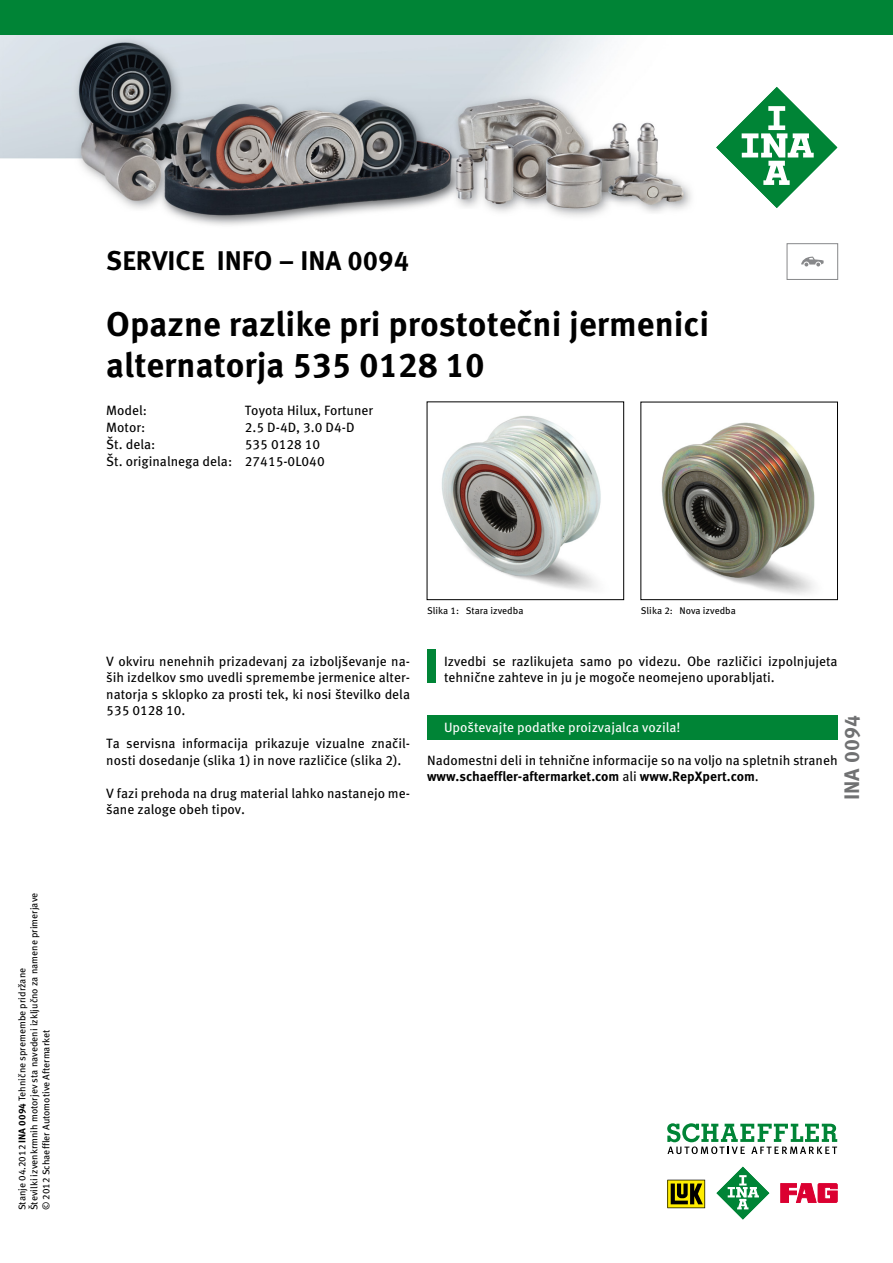
<style>
.page{position:relative;width:893px;height:1263px;background:#fff}
.page>*{position:absolute;margin:0;border:0;box-sizing:border-box;transform-origin:0 0}
.t1{font:700 34.5px/41.4px "Meta Pro";color:#000}
.t2{font:700 27px "Meta Pro";color:#000}
.t3{font:700 21px "Meta Pro";color:#707172}
.t4{font:13.5px/16.5px "Meta Pro";color:#000}
.t5{font:13.5px "Meta Pro";color:#fff}
.t6{font:9.75px/12px "Meta Pro";color:#000}
.s1{font-weight:700}
</style>
<div class="page">
<div style="left:427px;top:649px;width:9px;height:33px;background:#008436"></div>
<img style="left:442px;top:416px;width:159px;height:174px">
<div style="left:427px;top:402px;width:197px;height:198px;border:1px solid #000"></div>
<img style="left:661px;top:422px;width:154px;height:173px">
<div style="left:641px;top:402px;width:197px;height:198px;border:1px solid #000"></div>
<div style="left:427px;top:715px;width:411px;height:25px;background:#008436"></div>
<div style="left:787px;top:243px;width:51px;height:37px;border:1px solid #87888a"></div>
<svg style="left:801px;top:257px;width:23px;height:9px"></svg>
<img style="left:0;top:34px;width:893px;height:191px">
<svg style="left:667px;top:1180px;width:38px;height:28px"></svg>
<svg style="left:781px;top:1183px;width:56px;height:19px"></svg>
<svg style="left:716px;top:1166px;width:54px;height:54px"></svg>
<svg style="left:667px;top:1123px;width:170px;height:31px"></svg>
<svg style="left:715px;top:85px;width:124px;height:124px"></svg>
<div style="left:0;top:0;width:893px;height:34px;background:#008436"></div>
<p class="t6" style="left:15px;top:1210px;width:319px;rotate:-90deg">Stanje 04.2012 <span class="s1">INA 0094</span> Tehnične spremembe pridržane<br>Številki izvenkrmnih motorjev sta navedeni izključno za namene primerjave © 2012 Schaeffler Automotive Aftermarket</p>
<h2 class="t2" style="left:106px;top:239px;width:304px">SERVICE INFO – INA 0094</h2>
<h1 class="t1" style="left:106px;top:301px;width:605px">Opazne razlike pri prostotečni jermenici alternatorja 535 0128 10</h1>
<p class="t4" style="left:106px;top:402px;width:42px">Model:</p>
<p class="t4" style="left:245px;top:402px;width:130px">Toyota Hilux, Fortuner</p>
<p class="t4" style="left:106px;top:419px;width:40px">Motor:</p>
<p class="t4" style="left:245px;top:419px;width:111px">2.5 D-4D, 3.0 D4-D</p>
<p class="t4" style="left:106px;top:436px;width:51px">Št. dela:</p>
<p class="t4" style="left:106px;top:435px;width:220px;line-height:17px;text-indent:139px">535 0128 10<br>Št. originalnega dela: 27415-0L040</p>
<p class="t4" style="left:106px;top:652px;width:305px;text-align:justify">V okviru nenehnih prizadevanj za izboljševanje na&shy;ših izdelkov smo uvedli spremembe jermenice alter&shy;natorja s sklopko za prosti tek, ki nosi številko dela 535 0128 10.</p>
<p class="t4" style="left:106px;top:734px;width:305px">Ta servisna informacija prikazuje vizualne značil&shy;nosti dosedanje (slika 1) in nove različice (slika 2).</p>
<p class="t4" style="left:106px;top:784px;width:305px">V fazi prehoda na drug material lahko nastanejo me&shy;šane zaloge obeh tipov.</p>
<p class="t6" style="left:427px;top:603px;width:98px">Slika 1: Stara izvedba</p>
<p class="t6" style="left:641px;top:603px;width:97px">Slika 2: Nova izvedba</p>
<p class="t4" style="left:444px;top:652px;width:395px">Izvedbi se razlikujeta samo po videzu. Obe različici izpolnjujeta tehnične zahteve in ju je mogoče neomejeno uporabljati.</p>
<p class="t5" style="left:444px;top:717px;width:238px">Upoštevajte podatke proizvajalca vozila!</p>
<h3 class="t3" style="left:835px;top:800px;width:86px;rotate:-90deg">INA 0094</h3>
<p class="t4" style="left:427px;top:751px;width:412px">Nadomestni deli in tehnične informacije so na voljo na spletnih straneh <span class="s1">www.schaeffler-aftermarket.com</span> ali <span class="s1">www.RepXpert.com</span>.</p>
</div>
